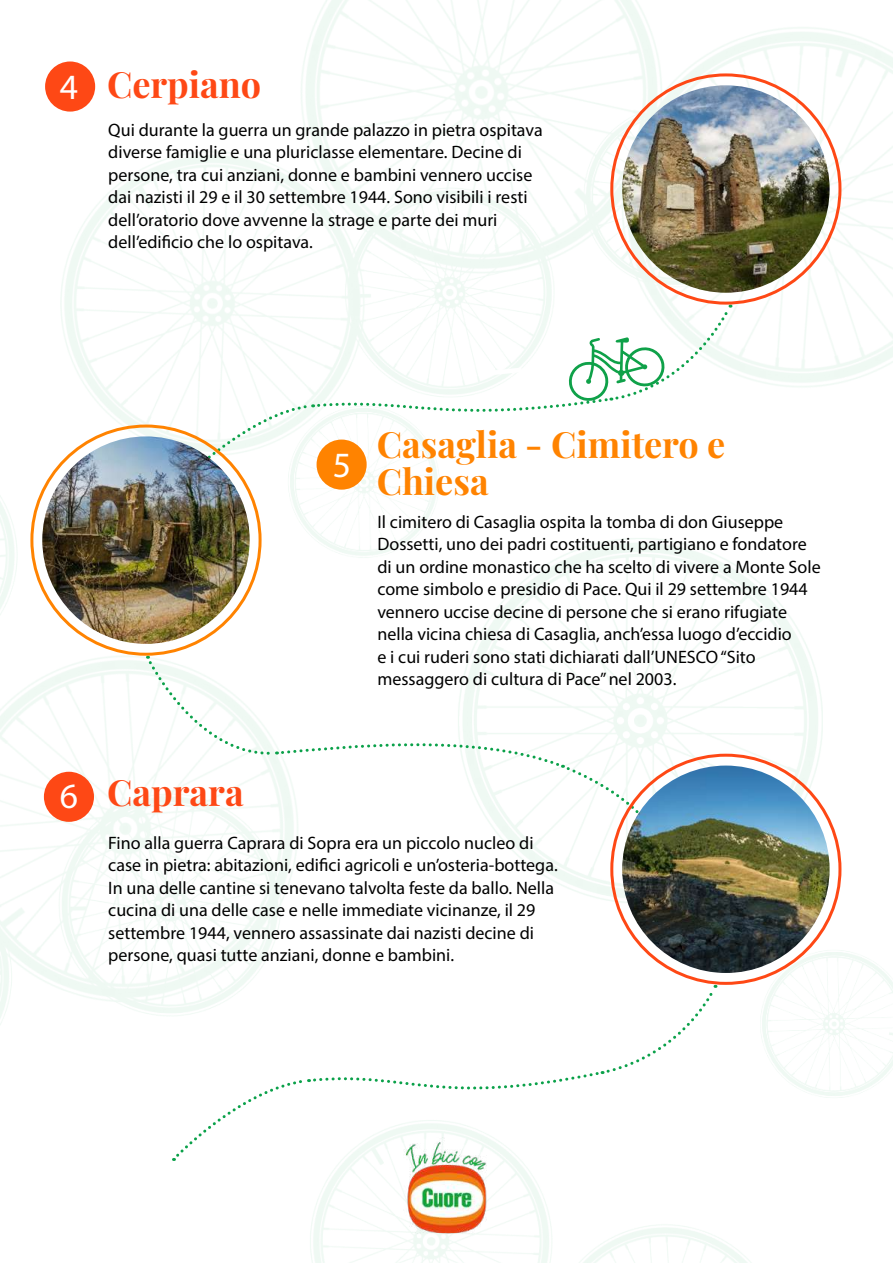
<style>
.page{position:relative;width:893px;height:1263px;background:#fff}
.page>*{position:absolute;margin:0;border:0;box-sizing:border-box;transform-origin:0 0}
.t1{font:36px/37.5px "Playfair Display";color:#ff8300}
.t2{font:36px "Playfair Display";color:#fe4815}
.t3{font:35.7px "Myriad Pro";color:#fff}
.t4{font:18px/22.5px "Myriad Pro";color:#000}
</style>
<div class="page">
<img style="left:0;top:0;width:893px;height:1263px">
<img style="left:622px;top:85px;width:208px;height:208px;border-radius:104px">
<svg style="left:173px;top:985px;width:545px;height:176px"></svg>
<svg style="left:146px;top:656px;width:518px;height:189px"></svg>
<img style="left:622px;top:765px;width:208px;height:208px;border-radius:104px">
<img style="left:42px;top:436px;width:208px;height:208px;border-radius:104px">
<div style="left:45px;top:61px;width:50px;height:51px;background:#fe4815;border-radius:50%"></div>
<div style="left:44px;top:772px;width:50px;height:50px;background:#fe4815;border-radius:50%"></div>
<svg style="left:160px;top:305px;width:573px;height:198px"></svg>
<img style="left:397px;top:1138px;width:99px;height:96px">
<h2 class="t3" style="left:60px;top:65px;width:20px">4</h2>
<h1 class="t2" style="left:107px;top:56px;width:156px">Cerpiano</h1>
<p class="t4" style="left:108px;top:118px;width:436px">Qui durante la guerra un grande palazzo in pietra ospitava diverse famiglie e una pluriclasse elementare. Decine di persone, tra cui anziani, donne e bambini vennero uccise dai nazisti il 29 e il 30 settembre 1944. Sono visibili i resti dell’oratorio dove avvenne la strage e parte dei muri dell’edificio che lo ospitava.</p>
<h2 class="t3" style="left:333px;top:443px;width:20px">5</h2>
<h1 class="t1" style="left:377px;top:422px;width:350px">Casaglia - Cimitero e<br>Chiesa</h1>
<p class="t4" style="left:377px;top:510px;width:445px">Il cimitero di Casaglia ospita la tomba di don Giuseppe Dossetti, uno dei padri costituenti, partigiano e fondatore di un ordine monastico che ha scelto di vivere a Monte Sole come simbolo e presidio di Pace. Qui il 29 settembre 1944 vennero uccise decine di persone che si erano rifugiate nella vicina chiesa di Casaglia, anch’essa luogo d’eccidio<br>e i cui ruderi sono stati dichiarati dall’UNESCO “Sito messaggero di cultura di Pace” nel 2003.</p>
<h2 class="t3" style="left:60px;top:774px;width:20px">6</h2>
<h1 class="t2" style="left:107px;top:764px;width:138px">Caprara</h1>
<p class="t4" style="left:108px;top:831px;width:451px">Fino alla guerra Caprara di Sopra era un piccolo nucleo di case in pietra: abitazioni, edifici agricoli e un’osteria-bottega.<br>In una delle cantine si tenevano talvolta feste da ballo. Nella cucina di una delle case e nelle immediate vicinanze, il 29 settembre 1944, vennero assassinate dai nazisti decine di persone, quasi tutte anziani, donne e bambini.</p>
</div>
